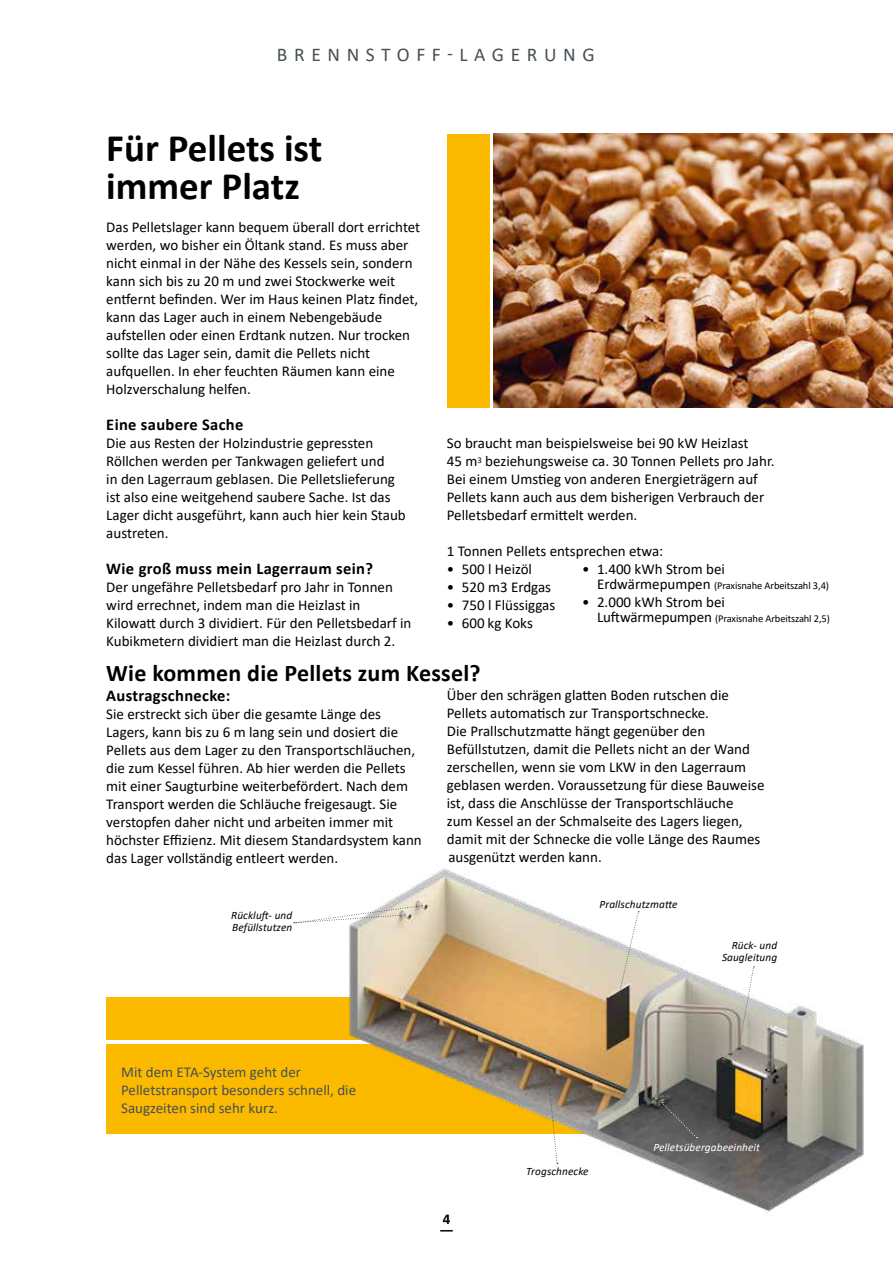
<style>
.page{position:relative;width:893px;height:1263px;background:#fff}
.page>*{position:absolute;margin:0;border:0;box-sizing:border-box;transform-origin:0 0}
.t1{font:700 39px/37.5px "Calibri";color:#000}
.t2{font:700 24px "Calibri";letter-spacing:.01em;color:#000}
.t3{font:19.5px "Calibri";letter-spacing:.34em;color:#465055}
.t4{font:700 16.5px "Calibri";letter-spacing:.02em;color:#000}
.t5{font:15px/18px "Calibri";color:#000}
.t6{font:15px/18px "Calibri";color:#465055}
.t7{font:700 15px "Calibri";color:#000}
.t8{font:italic 11.25px/12px "Calibri";letter-spacing:.01em;color:#000;text-align:right}
.t9{font:italic 11.25px "Calibri";letter-spacing:.01em;color:#fff}
.t10{font:10.5px "Calibri";letter-spacing:-.01em;color:#000}
.s1{font-size:15px}
</style>
<div class="page">
<div style="left:106px;top:1044px;width:497px;height:90px;background:#fbba00"></div>
<div style="left:106px;top:997px;width:461px;height:43px;background:#fbba00"></div>
<img style="left:293px;top:869px;width:571px;height:344px">
<svg style="left:662px;top:1102px;width:35px;height:36px"></svg>
<svg style="left:546px;top:1056px;width:12px;height:108px"></svg>
<svg style="left:619px;top:911px;width:20px;height:85px"></svg>
<svg style="left:738px;top:966px;width:17px;height:84px"></svg>
<svg style="left:293px;top:905px;width:129px;height:18px"></svg>
<img style="left:494px;top:134px;width:399px;height:274px">
<div style="left:447px;top:134px;width:42px;height:274px;background:#fbba00"></div>
<h3 class="t3" style="left:277px;top:41px;width:319px">BRENNSTOFF-LAGERUNG</h3>
<h1 class="t1" style="left:106px;top:130px;width:217px">Für Pellets ist immer Platz</h1>
<p class="t5" style="left:106px;top:218px;width:315px">Das Pelletslager kann bequem überall dort errichtet werden, wo bisher ein Öltank stand. Es muss aber nicht einmal in der Nähe des Kessels sein, sondern kann sich bis zu 20 m und zwei Stockwerke weit entfernt befinden. Wer im Haus keinen Platz findet, kann das Lager auch in einem Nebengebäude aufstellen oder einen Erdtank nutzen. Nur trocken sollte das Lager sein, damit die Pellets nicht aufquellen. In eher feuchten Räumen kann eine Holzverschalung helfen.</p>
<p class="t4" style="left:106px;top:417px;width:139px">Eine saubere Sache</p>
<p class="t5" style="left:106px;top:434px;width:301px">Die aus Resten der Holzindustrie gepressten Röllchen werden per Tankwagen geliefert und<br>in den Lagerraum geblasen. Die Pelletslieferung ist also eine weitgehend saubere Sache. Ist das Lager dicht ausgeführt, kann auch hier kein Staub austreten.</p>
<p class="t4" style="left:106px;top:561px;width:268px">Wie groß muss mein Lagerraum sein?</p>
<p class="t5" style="left:106px;top:578px;width:307px">Der ungefähre Pelletsbedarf pro Jahr in Tonnen wird errechnet, indem man die Heizlast in Kilowatt durch 3 dividiert. Für den Pelletsbedarf in Kubikmetern dividiert man die Heizlast durch 2.</p>
<p class="t5" style="left:447px;top:434px;width:329px">So braucht man beispielsweise bei 90 kW Heizlast<br>45 m<sup>3</sup> beziehungsweise ca. 30 Tonnen Pellets pro Jahr.<br>Bei einem Umstieg von anderen Energieträgern auf Pellets kann auch aus dem bisherigen Verbrauch der Pelletsbedarf ermittelt werden.</p>
<p class="t5" style="left:447px;top:542px;width:218px">1 Tonnen Pellets entsprechen etwa:</p>
<p class="t5" style="left:447px;top:560px;width:87px">• 500 l Heizöl</p>
<p class="t5" style="left:447px;top:578px;width:106px">• 520 m3 Erdgas</p>
<p class="t5" style="left:447px;top:596px;width:110px">• 750 l Flüssiggas</p>
<p class="t5" style="left:447px;top:614px;width:88px">• 600 kg Koks</p>
<p class="t5" style="left:582px;top:560px;width:144px">• 1.400 kWh Strom bei</p>
<p class="t10" style="left:597px;top:578px;width:234px"><span class="s1">Erdwärmepumpen</span> (Praxisnahe Arbeitszahl 3,4)</p>
<p class="t5" style="left:582px;top:593px;width:144px">• 2.000 kWh Strom bei</p>
<p class="t10" style="left:597px;top:611px;width:234px"><span class="s1">Luftwärmepumpen</span> (Praxisnahe Arbeitszahl 2,5)</p>
<h2 class="t2" style="left:106px;top:662px;width:376px">Wie kommen die Pellets zum Kessel?</h2>
<p class="t4" style="left:106px;top:688px;width:126px">Austragschnecke:</p>
<p class="t5" style="left:106px;top:705px;width:317px">Sie erstreckt sich über die gesamte Länge des Lagers, kann bis zu 6 m lang sein und dosiert die Pellets aus dem Lager zu den Transportschläuchen, die zum Kessel führen. Ab hier werden die Pellets mit einer Saugturbine weiterbefördert. Nach dem Transport werden die Schläuche freigesaugt. Sie verstopfen daher nicht und arbeiten immer mit höchster EfÏzienz. Mit diesem Standardsystem kann das Lager vollständig entleert werden.</p>
<p class="t5" style="left:447px;top:686px;width:319px">Über den schrägen glatten Boden rutschen die Pellets automatisch zur Transportschnecke.<br>Die Prallschutzmatte hängt gegenüber den Befüllstutzen, damit die Pellets nicht an der Wand zerschellen, wenn sie vom LKW in den Lagerraum geblasen werden. Voraussetzung für diese Bauweise ist, dass die Anschlüsse der Transportschläuche<br>zum Kessel an der Schmalseite des Lagers liegen, damit mit der Schnecke die volle Länge des Raumes ausgenützt werden kann.</p>
<p class="t8" style="left:231px;top:909px;width:63px;text-align:left">Rückluft- und<br>Befüllstutzen</p>
<p class="t6" style="left:121px;top:1062px;width:237px">Mit dem ETA‑System geht der<br>Pelletstransport besonders schnell, die<br>Saugzeiten sind sehr kurz.</p>
<p class="t7" style="left:443px;top:1212px;width:9px">4</p>
<p class="t8" style="left:599px;top:898px;width:80px">Prallschutzmatte</p>
<p class="t8" style="left:722px;top:939px;width:57px">Rück- und<br>Saugleitung</p>
<p class="t8" style="left:526px;top:1165px;width:64px">Trogschnecke</p>
<p class="t9" style="left:653px;top:1142px;width:108px">Pelletsübergabeeinheit</p>
</div>
